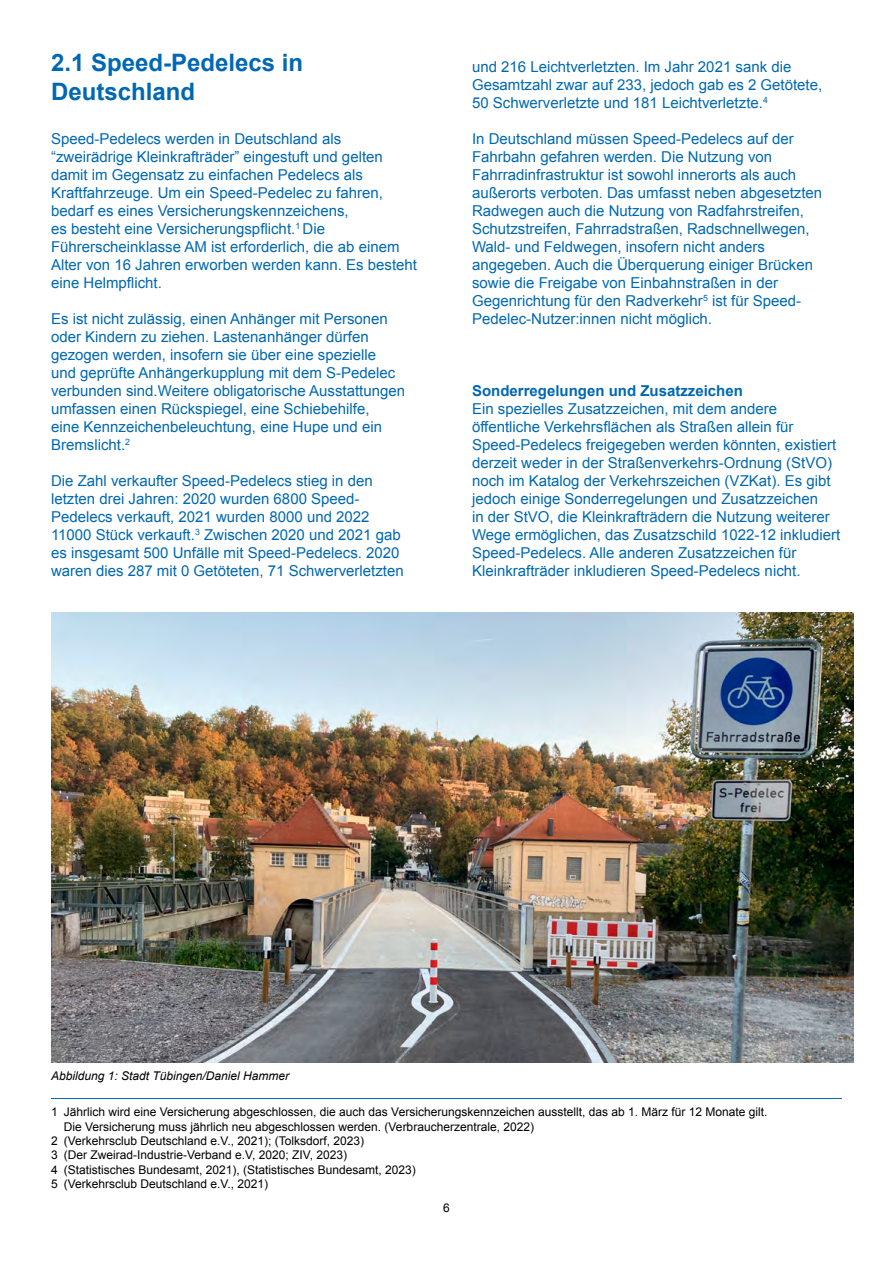
<style>
.page{position:relative;width:893px;height:1263px;background:#fff}
.page>*{position:absolute;margin:0;border:0;box-sizing:border-box;transform-origin:0 0}
.t1{font:700 24px/28.5px "Arial";color:#0068b2}
.t2{font:15px/18px "Arial";color:#0068b2}
.t3{font:700 15px "Arial";color:#0068b2}
.t4{font:12px "Arial";color:#000}
.t5{font:italic 12px "Arial";color:#000}
</style>
<div class="page">
<hr style="left:51px;top:1098px;width:791px;height:1px;background:#0068b2">
<img style="left:51px;top:612px;width:803px;height:450px">
<h1 class="t1" style="left:51px;top:50px;width:254px">2.1 Speed-Pedelecs in<br>Deutschland</h1>
<p class="t2" style="left:51px;top:130px;width:368px">Speed-Pedelecs werden in Deutschland als “zweirädrige Kleinkrafträder” eingestuft und gelten damit im Gegensatz zu einfachen Pedelecs als Kraftfahrzeuge. Um ein Speed-Pedelec zu fahren, bedarf es eines Versicherungskennzeichens,<br>es besteht eine Versicherungspflicht.<sup>1</sup> Die Führerscheinklasse AM ist erforderlich, die ab einem Alter von 16 Jahren erworben werden kann. Es besteht eine Helmpflicht.</p>
<p class="t2" style="left:51px;top:310px;width:356px">Es ist nicht zulässig, einen Anhänger mit Personen oder Kindern zu ziehen. Lastenanhänger dürfen gezogen werden, insofern sie über eine spezielle<br>und geprüfte Anhängerkupplung mit dem S-Pedelec verbunden sind.Weitere obligatorische Ausstattungen umfassen einen Rückspiegel, eine Schiebehilfe,<br>eine Kennzeichenbeleuchtung, eine Hupe und ein Bremslicht.<sup>2</sup></p>
<p class="t2" style="left:51px;top:472px;width:354px">Die Zahl verkaufter Speed-Pedelecs stieg in den letzten drei Jahren: 2020 wurden 6800 Speed-Pedelecs verkauft, 2021 wurden 8000 und 2022<br>11000 Stück verkauft.<sup>3</sup> Zwischen 2020 und 2021 gab es insgesamt 500 Unfälle mit Speed-Pedelecs. 2020 waren dies 287 mit 0 Getöteten, 71 Schwerverletzten</p>
<p class="t2" style="left:472px;top:58px;width:352px">und 216 Leichtverletzten. Im Jahr 2021 sank die<br>Gesamtzahl zwar auf 233, jedoch gab es 2 Getötete,<br>50 Schwerverletzte und 181 Leichtverletzte.<sup>4</sup></p>
<p class="t2" style="left:472px;top:130px;width:352px">In Deutschland müssen Speed-Pedelecs auf der Fahrbahn gefahren werden. Die Nutzung von Fahrradinfrastruktur ist sowohl innerorts als auch außerorts verboten. Das umfasst neben abgesetzten Radwegen auch die Nutzung von Radfahrstreifen, Schutzstreifen, Fahrradstraßen, Radschnellwegen, Wald- und Feldwegen, insofern nicht anders angegeben. Auch die Überquerung einiger Brücken sowie die Freigabe von Einbahnstraßen in der Gegenrichtung für den Radverkehr<sup>5</sup> ist für Speed-Pedelec-Nutzer:innen nicht möglich.</p>
<p class="t3" style="left:472px;top:381px;width:272px">Sonderregelungen und Zusatzzeichen</p>
<p class="t2" style="left:472px;top:400px;width:370px">Ein spezielles Zusatzzeichen, mit dem andere öffentliche Verkehrsflächen als Straßen allein für Speed-Pedelecs freigegeben werden könnten, existiert derzeit weder in der Straßenverkehrs-Ordnung (StVO) noch im Katalog der Verkehrszeichen (VZKat). Es gibt jedoch einige Sonderregelungen und Zusatzzeichen<br>in der StVO, die Kleinkrafträdern die Nutzung weiterer Wege ermöglichen, das Zusatzschild 1022-12 inkludiert Speed-Pedelecs. Alle anderen Zusatzzeichen für Kleinkrafträder inkludieren Speed-Pedelecs nicht.</p>
<p class="t5" style="left:51px;top:1068px;width:240px">Abbildung 1: Stadt Tübingen/Daniel Hammer</p>
<p class="t4" style="left:51px;top:1104px;width:718px">1 Jährlich wird eine Versicherung abgeschlossen, die auch das Versicherungskennzeichen ausstellt, das ab 1. März für 12 Monate gilt.</p>
<p class="t4" style="left:64px;top:1118px;width:472px">Die Versicherung muss jährlich neu abgeschlossen werden. (Verbraucherzentrale, 2022)</p>
<p class="t4" style="left:51px;top:1133px;width:315px">2 (Verkehrsclub Deutschland e.V., 2021); (Tolksdorf, 2023)</p>
<p class="t4" style="left:51px;top:1147px;width:298px">3 (Der Zweirad-Industrie-Verband e.V, 2020; ZIV, 2023)</p>
<p class="t4" style="left:51px;top:1161px;width:366px">4 (Statistisches Bundesamt, 2021), (Statistisches Bundesamt, 2023)</p>
<p class="t4" style="left:51px;top:1176px;width:219px">5 (Verkehrsclub Deutschland e.V., 2021)</p>
<p class="t4" style="left:443px;top:1200px;width:8px">6</p>
</div>
